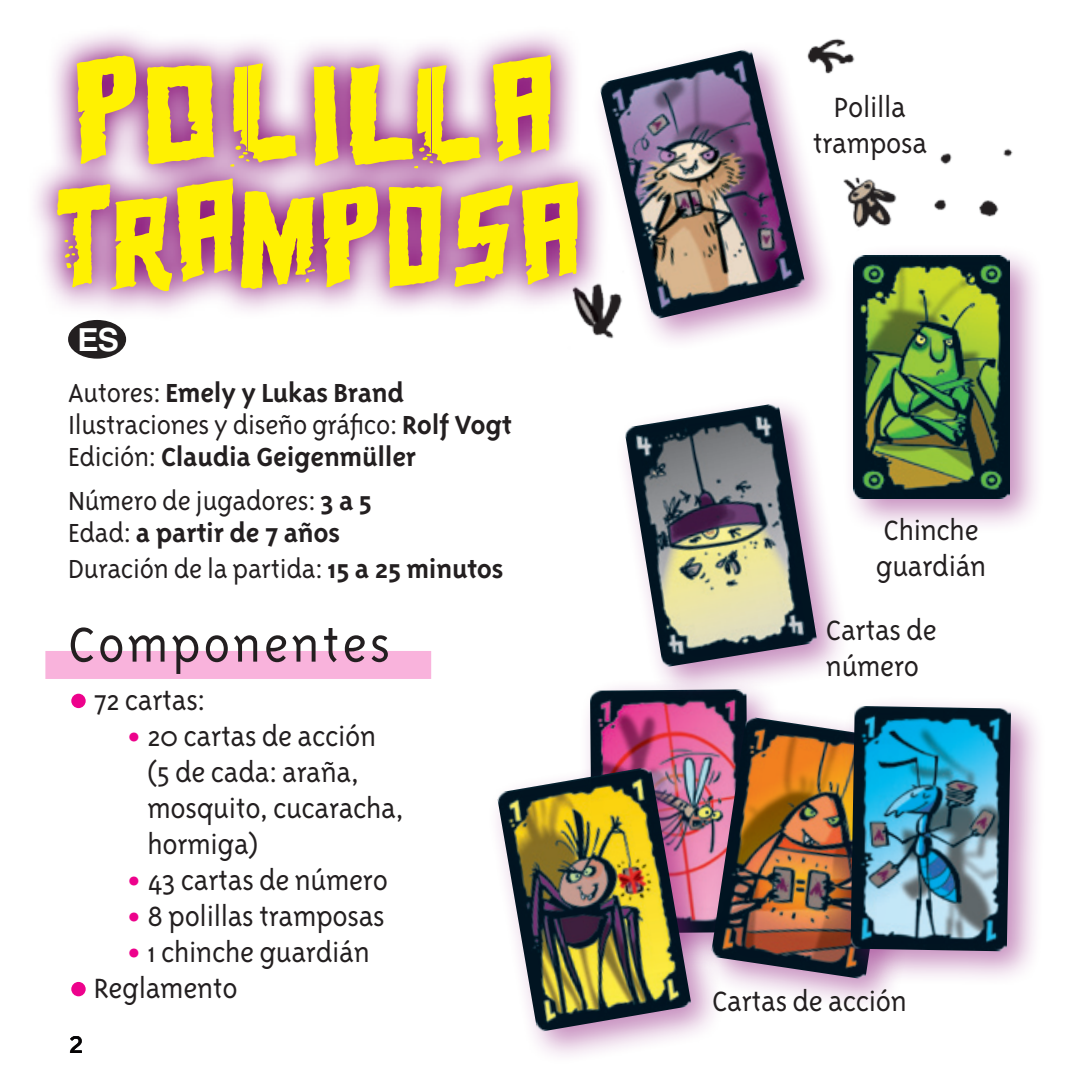
<style>
.page{position:relative;width:1078px;height:1078px;background:#fff}
.page>*{position:absolute;margin:0;border:0;box-sizing:border-box;transform-origin:0 0}
.t1{font:300 56px "Triplex Sans OT";letter-spacing:.05em;color:#231f20}
.t2{font:300 36px "Triplex Sans OT";color:#231f20}
.t3{font:300 32px/36px "Triplex Sans OT";letter-spacing:-.01em;color:#231f20}
.t4{font:700 31.6px "Helvetica";color:#fff}
.t5{font:300 30px/32px "Triplex Sans OT";letter-spacing:-.01em;color:#231f20}
.s1{font-weight:700}
.s2{font-weight:700;font-size:64px;color:#ed028c}
.s3{font-weight:700;font-size:40px;color:#ed028c}
</style>
<div class="page">
<div style="left:45px;top:650px;width:386px;height:28px;background:#f9b3dc"></div>
<div style="left:578px;top:677px;width:206px;height:292px;background:#881277;opacity:.48"></div>
<img style="left:590px;top:689px;width:158px;height:68px">
<div style="left:487px;top:757px;width:238px;height:308px;background:#881277;opacity:.48"></div>
<img style="left:496px;top:766px;width:195px;height:265px">
<div style="left:701px;top:707px;width:233px;height:305px;background:#881277;opacity:.48"></div>
<img style="left:710px;top:716px;width:128px;height:263px">
<div style="left:838px;top:693px;width:209px;height:294px;background:#881277;opacity:.48"></div>
<img style="left:850px;top:705px;width:160px;height:246px">
<div style="left:589px;top:39px;width:249px;height:314px;background:#881277;opacity:.48"></div>
<img style="left:609px;top:48px;width:196px;height:272px">
<div style="left:841px;top:243px;width:204px;height:291px;background:#881277;opacity:.48"></div>
<img style="left:853px;top:255px;width:156px;height:243px">
<img style="left:796px;top:38px;width:59px;height:51px">
<img style="left:825px;top:173px;width:72px;height:65px">
<img style="left:583px;top:264px;width:63px;height:88px">
<img style="left:934px;top:148px;width:79px;height:69px">
<svg style="left:34px;top:33px;width:575px;height:288px"></svg>
<svg style="left:241px;top:191px;width:74px;height:98px;background:#e6c538"></svg>
<svg style="left:492px;top:55px;width:59px;height:107px;background:#e9ca38"></svg>
<svg style="left:521px;top:181px;width:57px;height:104px;background:#e8c937"></svg>
<svg style="left:230px;top:63px;width:67px;height:105px;background:#e6c87c"></svg>
<svg style="left:348px;top:64px;width:133px;height:105px;background:#e4c573"></svg>
<svg style="left:146px;top:65px;width:68px;height:99px;background:#e9ca2d"></svg>
<svg style="left:454px;top:185px;width:59px;height:104px;background:#e0ba54"></svg>
<svg style="left:76px;top:55px;width:61px;height:109px;background:#eacd54"></svg>
<svg style="left:322px;top:186px;width:57px;height:101px;background:#e7c851"></svg>
<svg style="left:313px;top:64px;width:25px;height:103px;background:#efd52a"></svg>
<svg style="left:57px;top:178px;width:176px;height:115px;background:#e0ba5c"></svg>
<svg style="left:388px;top:185px;width:54px;height:103px;background:#e8c82b"></svg>
<div style="left:68px;top:320px;width:58px;height:38px;background:#231f20;border-radius:50%"></div>
<div style="left:615px;top:393px;width:236px;height:307px;background:#881277;opacity:.48"></div>
<img style="left:624px;top:403px;width:193px;height:264px">
<p class="t4" style="left:77px;top:320px;width:43px">ES</p>
<p class="t5" style="left:68px;top:377px;width:445px">Autores: <span class="s1">Emely y Lukas Brand<br></span>Ilustraciones y diseño gráfico: <span class="s1">Rolf Vogt<br></span>Edición: <span class="s1">Claudia Geigenmüller</span></p>
<p class="t5" style="left:68px;top:484px;width:305px">Número de jugadores: <span class="s1">3 a 5<br></span>Edad: <span class="s1">a partir de 7 años</span></p>
<p class="t5" style="left:68px;top:552px;width:437px">Duración de la partida: <span class="s1">15 a 25 minutos</span></p>
<h1 class="t1" style="left:68px;top:615px;width:323px">Componentes</h1>
<p class="t3" style="left:68px;top:682px;width:139px"><span class="s2">•</span> 72 cartas:</p>
<p class="t3" style="left:147px;top:718px;width:257px;text-indent:-20px"><span class="s3">•</span> 20 cartas de acción (5 de cada: araña, mosquito, cucaracha, hormiga)</p>
<p class="t3" style="left:127px;top:862px;width:262px"><span class="s3">•</span> 43 cartas de número</p>
<p class="t3" style="left:127px;top:898px;width:259px"><span class="s3">•</span> 8 polillas tramposas</p>
<p class="t3" style="left:127px;top:934px;width:244px"><span class="s3">•</span> 1 chinche guardián</p>
<p class="t3" style="left:68px;top:970px;width:171px"><span class="s2">•</span> Reglamento</p>
<p class="t2" style="left:68px;top:1022px;width:16px">2</p>
<p class="t3" style="left:812px;top:89px;width:116px;text-align:center">Polilla tramposa</p>
<p class="t3" style="left:875px;top:512px;width:112px">Chinche guardián</p>
<p class="t3" style="left:825px;top:611px;width:112px">Cartas de número</p>
<p class="t3" style="left:712px;top:983px;width:196px">Cartas de acción</p>
</div>
